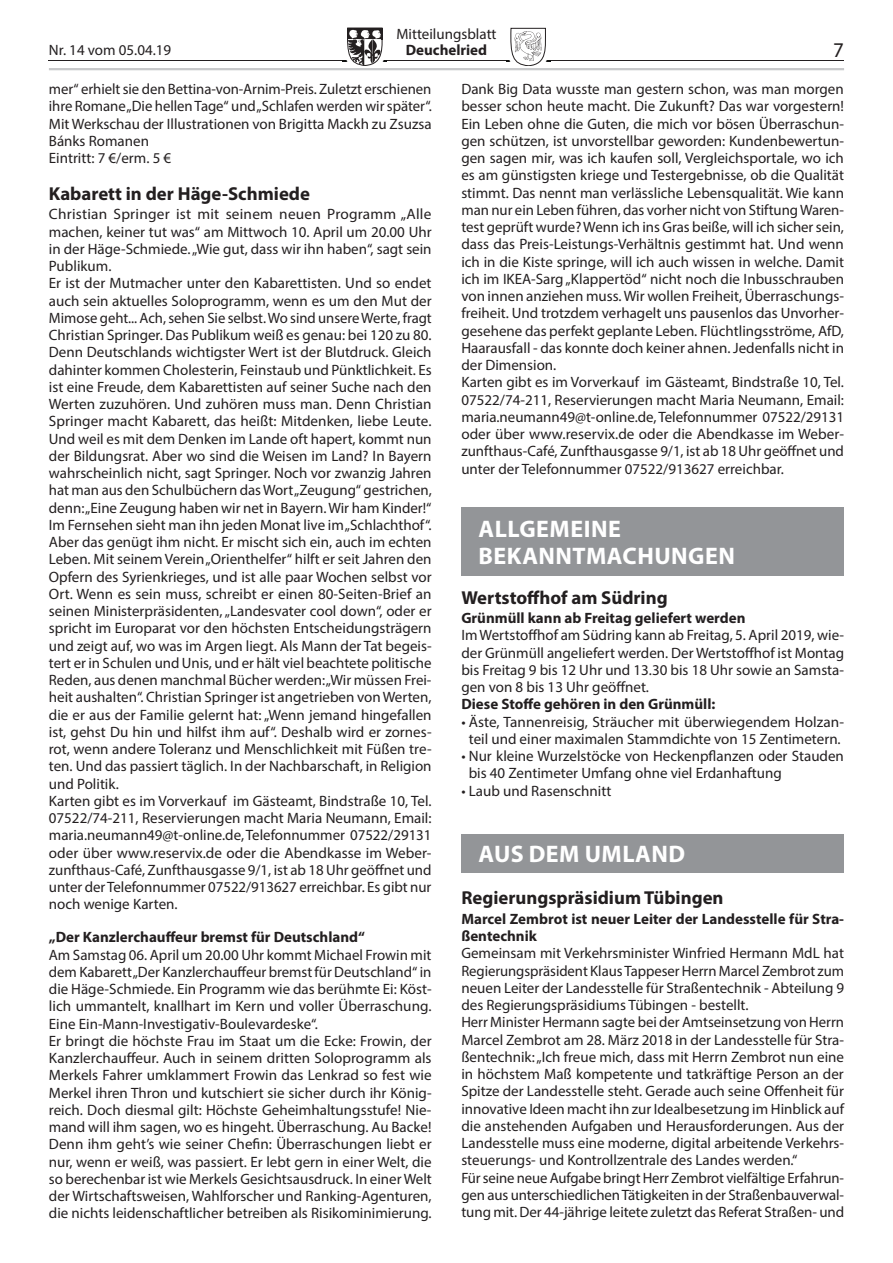
<style>
.page{position:relative;width:893px;height:1263px;background:#fff}
.page>*{position:absolute;margin:0;border:0;box-sizing:border-box;transform-origin:0 0}
.t1{font:700 24px/27px "Myriad Pro";letter-spacing:.02em;color:#fff}
.t2{font:21px "Myriad Pro";color:#231f20}
.t3{font:700 18.75px "Myriad Pro";color:#231f20}
.t4{font:15px/17.2px "Myriad Pro";color:#231f20}
.t5{font:700 15px/17.2px "Myriad Pro";color:#231f20}
</style>
<div class="page">
<hr style="left:49px;top:61px;width:795px;height:1px;background:#231f20">
<img style="left:343px;top:27px;width:44px;height:34px">
<svg style="left:347px;top:28px;width:36px;height:38px"></svg>
<img style="left:506px;top:27px;width:44px;height:34px">
<svg style="left:510px;top:28px;width:36px;height:38px"></svg>
<img style="left:513px;top:30px;width:30px;height:32px">
<hr style="left:49px;top:68px;width:795px;height:2px;background:#c7c8ca">
<div style="left:461px;top:508px;width:383px;height:68px;background:#939598"></div>
<div style="left:461px;top:834px;width:383px;height:38px;background:#939598"></div>
<p class="t4" style="left:396px;top:25px;width:102px">Mitteilungsblatt</p>
<p class="t4" style="left:49px;top:41px;width:124px">Nr. 14 vom 05.04.19</p>
<p class="t5" style="left:406px;top:41px;width:83px">Deuchelried</p>
<h2 class="t2" style="left:833px;top:37px;width:12px">7</h2>
<p class="t4" style="left:49px;top:80px;width:384px">mer“ erhielt sie den Bettina-von-Arnim-Preis. Zuletzt erschienen ihre Romane „Die hellen Tage“ und „Schlafen werden wir später“.<br>Mit Werkschau der Illustrationen von Brigitta Mackh zu Zsuzsa Bánks Romanen<br>Eintritt: 7 €/erm. 5 €</p>
<p class="t3" style="left:49px;top:181px;width:263px">Kabarett in der Häge-Schmiede</p>
<p class="t4" style="left:49px;top:205px;width:384px">Christian Springer ist mit seinem neuen Programm „Alle machen, keiner tut was“ am Mittwoch 10. April um 20.00 Uhr in der Häge-Schmiede. „Wie gut, dass wir ihn haben“, sagt sein Publikum.<br>Er ist der Mutmacher unter den Kabarettisten. Und so endet auch sein aktuelles Soloprogramm, wenn es um den Mut der Mimose geht... Ach, sehen Sie selbst. Wo sind unsere Werte, fragt Christian Springer. Das Publikum weiß es genau: bei 120 zu 80.<br>Denn Deutschlands wichtigster Wert ist der Blutdruck. Gleich dahinter kommen Cholesterin, Feinstaub und Pünktlichkeit. Es ist eine Freude, dem Kabarettisten auf seiner Suche nach den Werten zuzuhören. Und zuhören muss man. Denn Christian Springer macht Kabarett, das heißt: Mitdenken, liebe Leute.<br>Und weil es mit dem Denken im Lande oft hapert, kommt nun der Bildungsrat. Aber wo sind die Weisen im Land? In Bayern wahrscheinlich nicht, sagt Springer. Noch vor zwanzig Jahren hat man aus den Schulbüchern das Wort „Zeugung“ gestrichen, denn: „Eine Zeugung haben wir net in Bayern. Wir ham Kinder!“ Im Fernsehen sieht man ihn jeden Monat live im „Schlachthof“.<br>Aber das genügt ihm nicht. Er mischt sich ein, auch im echten Leben. Mit seinem Verein „Orienthelfer“ hilft er seit Jahren den Opfern des Syrienkrieges, und ist alle paar Wochen selbst vor Ort. Wenn es sein muss, schreibt er einen 80-Seiten-Brief an seinen Ministerpräsidenten, „Landesvater cool down“, oder er spricht im Europarat vor den höchsten Entscheidungsträgern und zeigt auf, wo was im Argen liegt. Als Mann der Tat begeis&shy;tert er in Schulen und Unis, und er hält viel beachtete politische Reden, aus denen manchmal Bücher werden: „Wir müssen Frei&shy;heit aushalten“. Christian Springer ist angetrieben von Werten, die er aus der Familie gelernt hat: „Wenn jemand hingefallen ist, gehst Du hin und hilfst ihm auf“. Deshalb wird er zornes&shy;rot, wenn andere Toleranz und Menschlichkeit mit Füßen tre&shy;ten. Und das passiert täglich. In der Nachbarschaft, in Religion und Politik.<br>Karten gibt es im Vorverkauf im Gästeamt, Bindstraße 10, Tel.<br>07522/74-211, Reservierungen macht Maria Neumann, Email: maria.neumann49@t-online.de, Telefonnummer 07522/29131 oder über www.reservix.de oder die Abendkasse im Weber&shy;zunfthaus-Café, Zunfthausgasse 9/1, ist ab 18 Uhr geöffnet und unter der Telefonnummer 07522/913627 erreichbar. Es gibt nur noch wenige Karten.</p>
<p class="t5" style="left:49px;top:928px;width:318px">„Der Kanzlerchauffeur bremst für Deutschland“</p>
<p class="t4" style="left:49px;top:946px;width:384px">Am Samstag 06. April um 20.00 Uhr kommt Michael Frowin mit dem Kabarett „Der Kanzlerchauffeur bremst für Deutschland“ in die Häge-Schmiede. Ein Programm wie das berühmte Ei: Köst&shy;lich ummantelt, knallhart im Kern und voller Überraschung.<br>Eine Ein-Mann-Investigativ-Boulevardeske“.<br>Er bringt die höchste Frau im Staat um die Ecke: Frowin, der Kanzlerchauffeur. Auch in seinem dritten Soloprogramm als Merkels Fahrer umklammert Frowin das Lenkrad so fest wie Merkel ihren Thron und kutschiert sie sicher durch ihr König&shy;reich. Doch diesmal gilt: Höchste Geheimhaltungsstufe! Nie&shy;mand will ihm sagen, wo es hingeht. Überraschung. Au Backe!<br>Denn ihm geht’s wie seiner Chefin: Überraschungen liebt er nur, wenn er weiß, was passiert. Er lebt gern in einer Welt, die so berechenbar ist wie Merkels Gesichtsausdruck. In einer Welt der Wirtschaftsweisen, Wahlforscher und Ranking-Agenturen, die nichts leidenschaftlicher betreiben als Risikominimierung.</p>
<p class="t4" style="left:461px;top:80px;width:384px">Dank Big Data wusste man gestern schon, was man morgen besser schon heute macht. Die Zukunft? Das war vorgestern!<br>Ein Leben ohne die Guten, die mich vor bösen Überraschun&shy;gen schützen, ist unvorstellbar geworden: Kundenbewertun&shy;gen sagen mir, was ich kaufen soll, Vergleichsportale, wo ich es am günstigsten kriege und Testergebnisse, ob die Qualität stimmt. Das nennt man verlässliche Lebensqualität. Wie kann man nur ein Leben führen, das vorher nicht von Stiftung Waren&shy;test geprüft wurde? Wenn ich ins Gras beiße, will ich sicher sein, dass das Preis-Leistungs-Verhältnis gestimmt hat. Und wenn ich in die Kiste springe, will ich auch wissen in welche. Damit ich im IKEA-Sarg „Klappertöd“ nicht noch die Inbusschrauben von innen anziehen muss. Wir wollen Freiheit, Überraschungs&shy;freiheit. Und trotzdem verhagelt uns pausenlos das Unvorher&shy;gesehene das perfekt geplante Leben. Flüchtlingsströme, AfD, Haarausfall - das konnte doch keiner ahnen. Jedenfalls nicht in der Dimension.<br>Karten gibt es im Vorverkauf im Gästeamt, Bindstraße 10, Tel.<br>07522/74-211, Reservierungen macht Maria Neumann, Email: maria.neumann49@t-online.de, Telefonnummer 07522/29131 oder über www.reservix.de oder die Abendkasse im Weber&shy;zunfthaus-Café, Zunfthausgasse 9/1, ist ab 18 Uhr geöffnet und unter der Telefonnummer 07522/913627 erreichbar.</p>
<h1 class="t1" style="left:479px;top:515px;width:258px">ALLGEMEINE<br>BEKANNTMACHUNGEN</h1>
<p class="t3" style="left:461px;top:585px;width:208px">Wertstoffhof am Südring</p>
<p class="t5" style="left:461px;top:609px;width:286px">Grünmüll kann ab Freitag geliefert werden</p>
<p class="t4" style="left:461px;top:626px;width:384px;text-align:justify">Im Wertstoffhof am Südring kann ab Freitag, 5. April 2019, wie&shy;der Grünmüll angeliefert werden. Der Wertstoffhof ist Montag bis Freitag 9 bis 12 Uhr und 13.30 bis 18 Uhr sowie an Samsta&shy;gen von 8 bis 13 Uhr geöffnet.</p>
<p class="t5" style="left:461px;top:695px;width:255px">Diese Stoffe gehören in den Grünmüll:</p>
<p class="t4" style="left:461px;top:713px;width:384px;text-align:center">• Äste, Tannenreisig, Sträucher mit überwiegendem Holzan&shy;teil und einer maximalen Stammdichte von 15 Zentimetern.</p>
<p class="t4" style="left:469px;top:747px;width:377px;text-indent:-7px">• Nur kleine Wurzelstöcke von Heckenpflanzen oder Stauden bis 40 Zentimeter Umfang ohne viel Erdanhaftung</p>
<p class="t4" style="left:461px;top:782px;width:151px">• Laub und Rasenschnitt</p>
<h1 class="t1" style="left:479px;top:840px;width:208px">AUS DEM UMLAND</h1>
<p class="t3" style="left:461px;top:886px;width:264px">Regierungspräsidium Tübingen</p>
<p class="t5" style="left:461px;top:910px;width:384px">Marcel Zembrot ist neuer Leiter der Landesstelle für Stra&shy;ßentechnik</p>
<p class="t4" style="left:461px;top:944px;width:384px">Gemeinsam mit Verkehrsminister Winfried Hermann MdL hat Regierungspräsident Klaus Tappeser Herrn Marcel Zembrot zum neuen Leiter der Landesstelle für Straßentechnik - Abteilung 9 des Regierungspräsidiums Tübingen - bestellt.<br>Herr Minister Hermann sagte bei der Amtseinsetzung von Herrn Marcel Zembrot am 28. März 2018 in der Landesstelle für Stra&shy;ßentechnik: „Ich freue mich, dass mit Herrn Zembrot nun eine in höchstem Maß kompetente und tatkräftige Person an der Spitze der Landesstelle steht. Gerade auch seine Offenheit für innovative Ideen macht ihn zur Idealbesetzung im Hinblick auf die anstehenden Aufgaben und Herausforderungen. Aus der Landesstelle muss eine moderne, digital arbeitende Verkehrs&shy;steuerungs- und Kontrollzentrale des Landes werden.“<br>Für seine neue Aufgabe bringt Herr Zembrot vielfältige Erfahrun&shy;gen aus unterschiedlichen Tätigkeiten in der Straßenbauverwal&shy;tung mit. Der 44-jährige leitete zuletzt das Referat Straßen- und</p>
</div>
